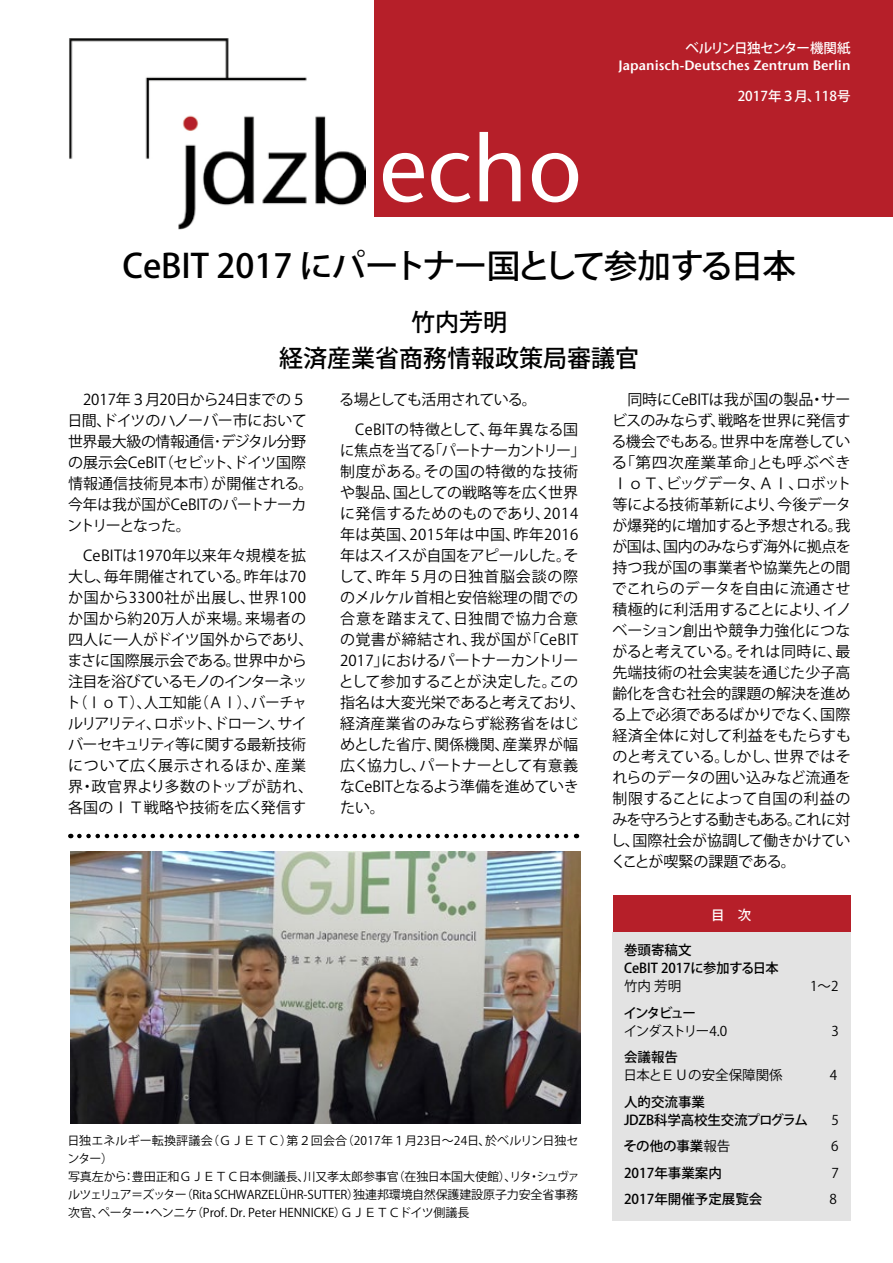
<style>
.page{position:relative;width:893px;height:1263px;background:#fff}
.page>*{position:absolute;margin:0;border:0;box-sizing:border-box;transform-origin:0 0}
.t1{font:500 94.5px "ITC Stone Sans Com";color:#fff}
.t2{font:500 33px "Koz Go Pro";letter-spacing:-.025em;color:#000}
.t3{font:500 24px/36px "Koz Go Pro";color:#000;text-align:center}
.t4{font:15px/21px "Koz Go Pro";letter-spacing:-.005em;color:#000}
.t5{font:15px/21px "Koz Go Pro";letter-spacing:-.005em;color:#000;scale:.95 1}
.t6{font:15px/30px "Koz Go Pro";letter-spacing:-.035em;color:#000}
.t7{font:500 13.5px/18px "Koz Go Pro";color:#000}
.t8{font:13.5px "ITC Stone Sans Com Semi";color:#fff}
.t9{font:13.5px "Koz Go Pro";color:#000}
.t10{font:500 13.5px "Koz Go Pro";letter-spacing:-.01em;color:#fff}
.t11{font:500 13.5px "Koz Go Pro";letter-spacing:-.06em;color:#fff}
.t12{font:13.5px "Koz Go Pro";letter-spacing:-.1em;color:#000}
.t13{font:12px/18px "Koz Go Pro";letter-spacing:-.01em;color:#000}
.s1{font-weight:400}
</style>
<div class="page">
<div style="left:613px;top:895px;width:237px;height:37px;background:#b61f29"></div>
<div style="left:612px;top:932px;width:238px;height:288px;background:#e3e3e3"></div>
<div style="left:374px;top:0;width:519px;height:217px;background:#b61f29"></div>
<img style="left:69px;top:38px;width:297px;height:192px">
<svg style="left:79px;top:834px;width:498px;height:4px"></svg>
<img style="left:71px;top:852px;width:510px;height:271px">
<p class="t11" style="left:685px;top:40px;width:166px">ベルリン日独センター機関紙</p>
<p class="t8" style="left:619px;top:56px;width:233px">Japanisch-Deutsches Zentrum Berlin</p>
<h1 class="t1" style="left:379px;top:111px;width:205px">echo</h1>
<p class="t10" style="left:738px;top:87px;width:114px">2017年３月、118号</p>
<h2 class="t2" style="left:123px;top:244px;width:675px">CeBIT 2017 にパートナー国として参加する日本</h2>
<h3 class="t3" style="left:279px;top:305px;width:361px">竹内芳明<br>経済産業省商務情報政策局審議官</h3>
<p class="t4" style="left:67px;top:390px;width:247px;text-indent:16px">2017年３月20日から24日までの５日間、ドイツのハノーバー市において世界最大級の情報通信･デジタル分野の展示会CeBIT（セビット、ドイツ国際情報通信技術見本市）が開催される。今年は我が国がCeBITのパートナーカントリーとなった。</p>
<p class="t4" style="left:66px;top:546px;width:249px;text-indent:17px">CeBITは1970年以来年々規模を拡大し、毎年開催されている。昨年は70か国から3300社が出展し、世界100か国から約20万人が来場。来場者の四人に一人がドイツ国外からであり、まさに国際展示会である。世界中から注目を浴びているモノのインターネット（ＩｏＴ）、人工知能（ＡＩ）、バーチャルリアリティ、ロボット、ドローン、サイバーセキュリティ等に関する最新技術について広く展示されるほか、産業界・政官界より多数のトップが訪れ、各国のＩＴ戦略や技術を広く発信す</p>
<p class="t6" style="left:355px;top:385px;width:225px;text-indent:-16px">る場としても活用されている。<br>CeBITの特徴として、毎年異なる国</p>
<p class="t5" style="left:339px;top:441px;width:261px">に焦点を当てる「パートナーカントリー」制度がある。その国の特徴的な技術や製品、国としての戦略等を広く世界に発信するためのものであり、2014年は英国、2015年は中国、昨年2016年はスイスが自国をアピールした。そして、昨年５月の日独首脳会談の際のメルケル首相と安倍総理の間での合意を踏まえて、日独間で協力合意の覚書が締結され、我が国が「CeBIT<br>2017」におけるパートナーカントリーとして参加することが決定した。この指名は大変光栄であると考えており、経済産業省のみならず総務省をはじめとした省庁、関係機関、産業界が幅広く協力し、パートナーとして有意義なCeBITとなるよう準備を進めていきたい。</p>
<p class="t13" style="left:67px;top:1132px;width:514px">日独エネルギー転換評議会（ＧＪＥＴＣ）第２回会合（2017年１月23日～24日、於ベルリン日独センター）<br>写真左から：豊田正和ＧＪＥＴＣ日本側議長、川又孝太郎参事官（在独日本国大使館）、リタ・シュヴァルツェリュア＝ズッター（Rita SCHWARZELÜHR-SUTTER）独連邦環境自然保護建設原子力安全省事務次官、ペーター・ヘンニケ（Prof. Dr. Peter HENNICKE）ＧＪＥＴＣドイツ側議長</p>
<p class="t4" style="left:611px;top:390px;width:242px;text-align:justify;text-indent:17px">同時にCeBITは我が国の製品・サービスのみならず、戦略を世界に発信する機会でもある。世界中を席巻している「第四次産業革命」とも呼ぶべきＩｏＴ、ビッグデータ、ＡＩ、ロボット等による技術革新により、今後データが爆発的に増加すると予想される。我が国は、国内のみならず海外に拠点を持つ我が国の事業者や協業先との間でこれらのデータを自由に流通させ積極的に利活用することにより、イノベーション創出や競争力強化につながると考えている。それは同時に、最先端技術の社会実装を通じた少子高齢化を含む社会的課題の解決を進める上で必須であるばかりでなく、国際経済全体に対して利益をもたらすものと考えている。しかし、世界ではそれらのデータの囲い込みなど流通を制限することによって自国の利益のみを守ろうとする動きもある。これに対し、国際社会が協調して働きかけていくことが喫緊の課題である。</p>
<p class="t10" style="left:711px;top:906px;width:42px">目　次</p>
<p class="t7" style="left:624px;top:942px;width:156px">巻頭寄稿文<br>CeBIT 2017に参加する日本</p>
<p class="t9" style="left:624px;top:977px;width:59px">竹内芳明</p>
<p class="t9" style="left:810px;top:977px;width:30px">1～2</p>
<p class="t7" style="left:623px;top:1004px;width:74px">インタビュー</p>
<p class="t12" style="left:624px;top:1022px;width:105px">インダストリー4.0</p>
<p class="t9" style="left:831px;top:1022px;width:9px">3</p>
<p class="t7" style="left:624px;top:1049px;width:55px">会議報告</p>
<p class="t9" style="left:623px;top:1066px;width:161px">日本とＥＵの安全保障関係</p>
<p class="t9" style="left:830px;top:1066px;width:9px">4</p>
<p class="t7" style="left:624px;top:1093px;width:185px">人的交流事業<br>JDZB科学高校生交流プログラム</p>
<p class="t9" style="left:831px;top:1111px;width:9px">5</p>
<p class="t7" style="left:623px;top:1138px;width:108px">その他の事業<span class="s1">報告</span></p>
<p class="t9" style="left:831px;top:1137px;width:9px">6</p>
<p class="t7" style="left:624px;top:1160px;width:140px;line-height:26.5px">2017年事業案内<br>2017年開催予定展覧会</p>
<p class="t9" style="left:816px;top:1190px;width:22px">　8</p>
</div>
